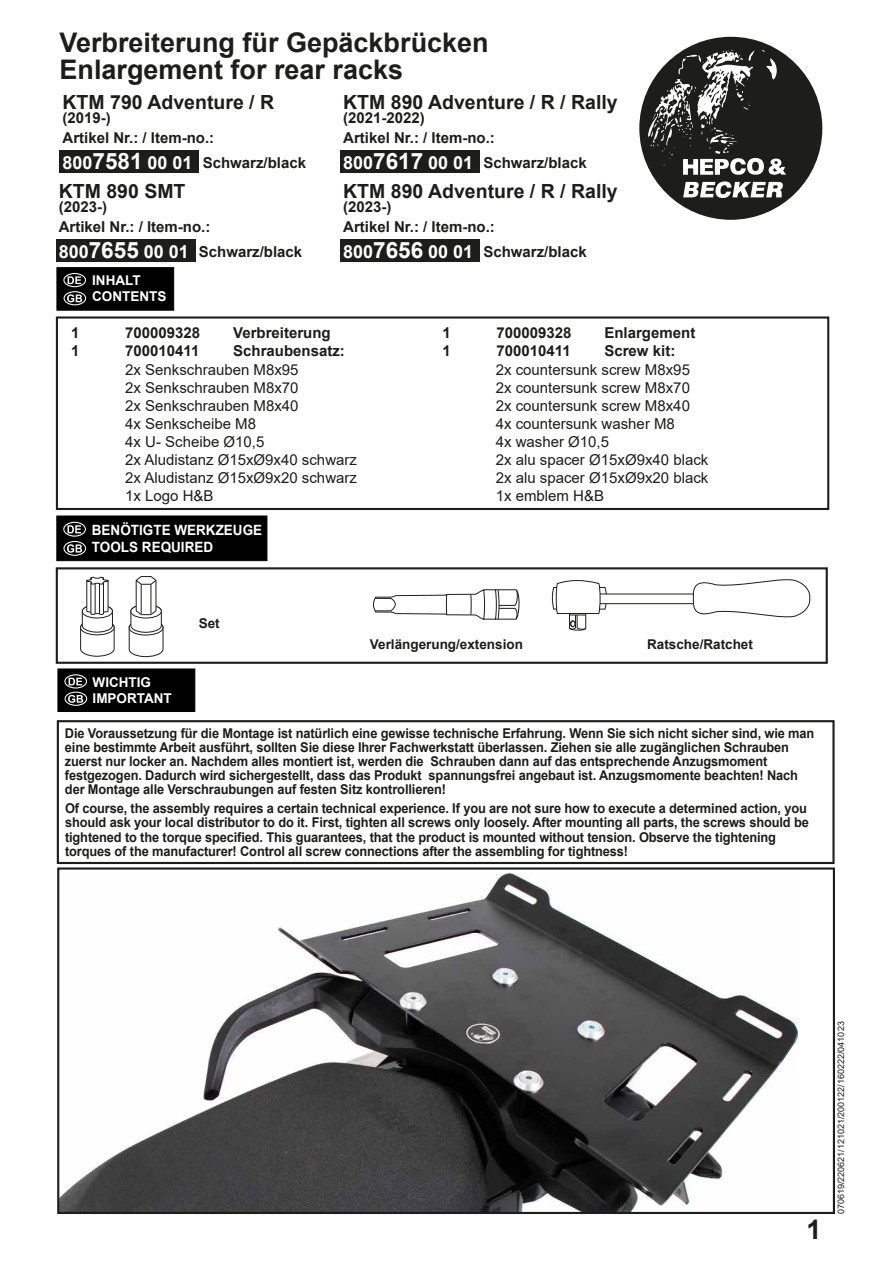
<style>
.page{position:relative;width:893px;height:1263px;background:#fff}
.page>*{position:absolute;margin:0;border:0;box-sizing:border-box;transform-origin:0 0}
.t1{font:700 27px/27px "Arial";color:#1d1d1b}
.t2{font:700 19.5px "Arial";color:#1d1d1b}
.t3{font:15px/18px "Arial";color:#1d1d1b}
.t4{font:700 15px/19.5px "Arial";color:#1d1d1b}
.t5{font:700 14.1px/17px "Arial";color:#fff;scale:.95 1}
.t6{font:700 13.5px/14.2px "Arial";letter-spacing:-.01em;color:#1d1d1b;scale:.95 1}
.t7{font:700 13.5px "Arial";letter-spacing:-.01em;color:#1d1d1b}
.t8{font:700 13.5px/16.2px "Arial";color:#fff}
.t9{font:9px "Arial";color:#1d1d1b}
.s1{font-size:18px;color:#fff}
.s2{font-size:22.5px;color:#fff}
</style>
<div class="page">
<div style="left:639px;top:37px;width:183px;height:183px;background:#1d1d1b;border-radius:50%"></div>
<svg style="left:683px;top:181px;width:100px;height:17px"></svg>
<svg style="left:647px;top:50px;width:139px;height:125px"></svg>
<img style="left:60px;top:873px;width:738px;height:338px">
<div style="left:57px;top:867px;width:778px;height:347px;border:2px solid #1d1d1b"></div>
<div style="left:340px;top:150px;width:140px;height:23px;background:#1d1d1b"></div>
<div style="left:340px;top:239px;width:140px;height:23px;background:#1d1d1b"></div>
<div style="left:56px;top:239px;width:139px;height:23px;background:#1d1d1b"></div>
<div style="left:60px;top:150px;width:139px;height:23px;background:#1d1d1b"></div>
<div style="left:56px;top:316px;width:773px;height:194px;border:2px solid #1d1d1b"></div>
<div style="left:57px;top:267px;width:117px;height:43px;background:#000;border:1px solid #000"></div>
<svg style="left:68px;top:276px;width:13px;height:8px"></svg>
<div style="left:63px;top:273px;width:23px;height:14px;border:1px solid #fff;border-radius:50%"></div>
<svg style="left:67px;top:294px;width:15px;height:8px"></svg>
<div style="left:64px;top:291px;width:22px;height:14px;border:1px solid #fff;border-radius:50%"></div>
<div style="left:57px;top:720px;width:778px;height:144px;border:2px solid #1d1d1b"></div>
<div style="left:58px;top:669px;width:137px;height:43px;background:#000"></div>
<svg style="left:69px;top:678px;width:13px;height:7px"></svg>
<div style="left:64px;top:674px;width:23px;height:14px;border:1px solid #fff;border-radius:50%"></div>
<svg style="left:68px;top:695px;width:15px;height:8px"></svg>
<div style="left:65px;top:692px;width:22px;height:14px;border:1px solid #fff;border-radius:50%"></div>
<svg style="left:80px;top:577px;width:35px;height:80px"></svg>
<div style="left:56px;top:567px;width:772px;height:97px;border:2px solid #1d1d1b"></div>
<svg style="left:373px;top:589px;width:147px;height:31px"></svg>
<div style="left:595px;top:594px;width:101px;height:10px;border:1px solid #1d1d1b"></div>
<svg style="left:552px;top:580px;width:55px;height:51px"></svg>
<svg style="left:693px;top:579px;width:118px;height:39px"></svg>
<svg style="left:128px;top:576px;width:36px;height:82px"></svg>
<div style="left:57px;top:516px;width:210px;height:45px;background:#000;border:1px solid #000"></div>
<svg style="left:67px;top:525px;width:14px;height:8px"></svg>
<div style="left:63px;top:522px;width:23px;height:15px;border:1px solid #fff;border-radius:50%"></div>
<svg style="left:67px;top:544px;width:15px;height:9px"></svg>
<div style="left:63px;top:541px;width:23px;height:15px;border:1px solid #fff;border-radius:50%"></div>
<h1 class="t1" style="left:60px;top:29px;width:431px">Verbreiterung für Gepäckbrücken<br>Enlargement for rear racks</h1>
<h2 class="t2" style="left:343px;top:88px;width:276px">KTM 890 Adventure / R / Rally</h2>
<p class="t4" style="left:343px;top:108px;width:153px">(2021-2022)<br>Artikel Nr.: / Item-no.:</p>
<p class="t4" style="left:343px;top:153px;width:245px"><span class="s1">800</span><span class="s2">7617</span> <span class="s1">00 01</span> Schwarz/black</p>
<h2 class="t2" style="left:343px;top:177px;width:276px">KTM 890 Adventure / R / Rally</h2>
<p class="t4" style="left:343px;top:198px;width:153px">(2023-)<br>Artikel Nr.: / Item-no.:</p>
<p class="t4" style="left:343px;top:243px;width:245px"><span class="s1">800</span><span class="s2">7656</span> <span class="s1">00 01</span> Schwarz/black</p>
<h2 class="t2" style="left:63px;top:88px;width:213px">KTM 790 Adventure / R</h2>
<p class="t4" style="left:63px;top:108px;width:153px">(2019-)<br>Artikel Nr.: / Item-no.:</p>
<p class="t4" style="left:63px;top:153px;width:245px"><span class="s1">800</span><span class="s2">7581</span> <span class="s1">00 01</span> Schwarz/black</p>
<h2 class="t2" style="left:59px;top:177px;width:128px">KTM 890 SMT</h2>
<p class="t4" style="left:59px;top:198px;width:153px">(2023-)<br>Artikel Nr.: / Item-no.:</p>
<p class="t4" style="left:59px;top:243px;width:245px"><span class="s1">800</span><span class="s2">7655</span> <span class="s1">00 01</span> Schwarz/black</p>
<p class="t8" style="left:92px;top:272px;width:76px">INHALT<br>CONTENTS</p>
<p class="t4" style="left:71px;top:323px;width:10px">1</p>
<p class="t4" style="left:125px;top:323px;width:77px">700009328</p>
<p class="t4" style="left:233px;top:323px;width:99px">Verbreiterung</p>
<p class="t4" style="left:71px;top:341px;width:10px">1</p>
<p class="t4" style="left:125px;top:341px;width:76px">700010411</p>
<p class="t4" style="left:233px;top:341px;width:113px">Schraubensatz:</p>
<p class="t4" style="left:442px;top:323px;width:10px">1</p>
<p class="t4" style="left:496px;top:323px;width:77px">700009328</p>
<p class="t4" style="left:604px;top:323px;width:92px">Enlargement</p>
<p class="t4" style="left:442px;top:341px;width:10px">1</p>
<p class="t4" style="left:496px;top:341px;width:76px">700010411</p>
<p class="t4" style="left:604px;top:341px;width:72px">Screw kit:</p>
<p class="t3" style="left:125px;top:361px;width:233px">2x Senkschrauben M8x95<br>2x Senkschrauben M8x70<br>2x Senkschrauben M8x40<br>4x Senkscheibe M8<br>4x U- Scheibe Ø10,5<br>2x Aludistanz Ø15xØ9x40 schwarz<br>2x Aludistanz Ø15xØ9x20 schwarz<br>1x Logo H&amp;B</p>
<p class="t3" style="left:496px;top:361px;width:214px">2x countersunk screw M8x95<br>2x countersunk screw M8x70<br>2x countersunk screw M8x40<br>4x countersunk washer M8<br>4x washer Ø10,5<br>2x alu spacer Ø15xØ9x40 black<br>2x alu spacer Ø15xØ9x20 black<br>1x emblem H&amp;B</p>
<p class="t5" style="left:92px;top:522px;width:181px">BENÖTIGTE WERKZEUGE<br>TOOLS REQUIRED</p>
<p class="t8" style="left:93px;top:674px;width:81px">WICHTIG<br>IMPORTANT</p>
<p class="t7" style="left:199px;top:614px;width:23px">Set</p>
<p class="t7" style="left:370px;top:635px;width:155px">Verlängerung/extension</p>
<p class="t7" style="left:647px;top:635px;width:107px">Ratsche/Ratchet</p>
<p class="t6" style="left:65px;top:726px;width:790px">Die Voraussetzung für die Montage ist natürlich eine gewisse technische Erfahrung. Wenn Sie sich nicht sicher sind, wie man eine bestimmte Arbeit ausführt, sollten Sie diese Ihrer Fachwerkstatt überlassen. Ziehen sie alle zugänglichen Schrauben zuerst nur locker an. Nachdem alles montiert ist, werden die Schrauben dann auf das entsprechende Anzugsmoment festgezogen. Dadurch wird sichergestellt, dass das Produkt spannungsfrei angebaut ist. Anzugsmomente beachten! Nach der Montage alle Verschraubungen auf festen Sitz kontrollieren!</p>
<p class="t6" style="left:65px;top:801px;width:785px">Of course, the assembly requires a certain technical experience. If you are not sure how to execute a determined action, you should ask your local distributor to do it. First, tighten all screws only loosely. After mounting all parts, the screws should be tightened to the torque specified. This guarantees, that the product is mounted without tension. Observe the tightening torques of the manufacturer! Control all screw connections after the assembling for tightness!</p>
<h1 class="t1" style="left:807px;top:1217px;width:17px">1</h1>
<p class="t9" style="left:835px;top:1214px;width:194px;rotate:-90deg">070619/220621/121021/200122/160222/041023</p>
</div>
